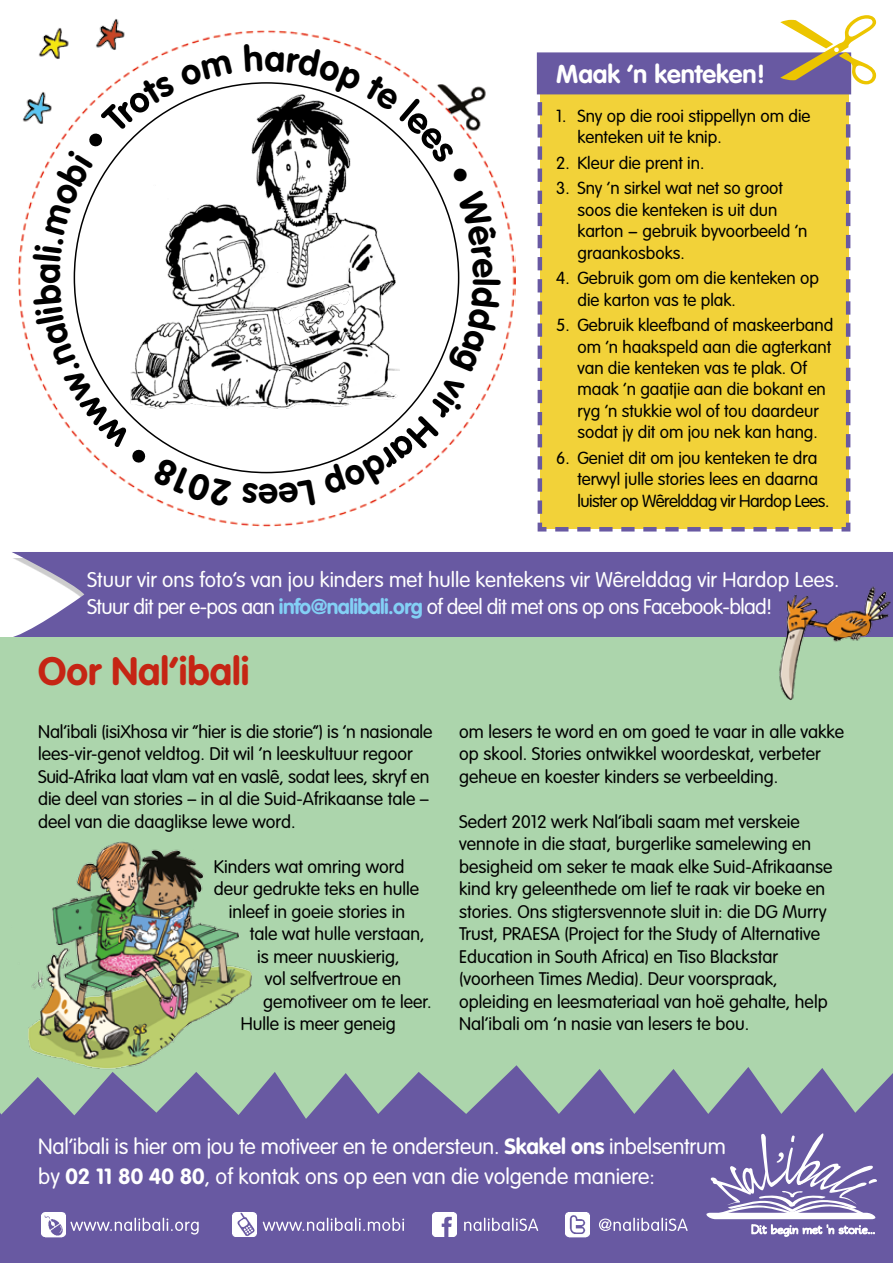
<style>
.page{position:relative;width:893px;height:1263px;background:#fff}
.page>*{position:absolute;margin:0;border:0;box-sizing:border-box;transform-origin:0 0}
.t1{font:700 39px "VAG Rounded Std";color:#c52514}
.t2{font:700 25.5px "VAG Rounded Std";color:#fff}
.t3{font:300 21.75px/30px "VAG Rounded Std";letter-spacing:-.01em;color:#fff}
.t4{font:300 21px/27px "VAG Rounded Std";color:#fff}
.t5{font:300 18px/22.5px "VAG Rounded Std";color:#000}
.t6{font:300 17.25px/21.3px "VAG Rounded Std";color:#000}
.s1{font-weight:700;color:#83d0f5}
.s2{font-weight:700}
</style>
<div class="page">
<img style="left:18px;top:30px;width:497px;height:496px">
<img style="left:233px;top:83px;width:167px;height:336px">
<div style="left:12px;top:552px;width:881px;height:85px;background:#6859a2"></div>
<div style="left:0;top:637px;width:893px;height:626px;background:#acd5ac"></div>
<div style="left:536px;top:82px;width:316px;height:450px;background:#f2d239"></div>
<div style="left:537px;top:52px;width:314px;height:42px;background:#6859a2"></div>
<svg style="left:551px;top:15px;width:325px;height:74px"></svg>
<svg style="left:0;top:1065px;width:893px;height:198px;background:#7169a3"></svg>
<img style="left:0;top:841px;width:265px;height:248px">
<img style="left:760px;top:568px;width:133px;height:132px">
<img style="left:20px;top:89px;width:12px;height:36px">
<img style="left:37px;top:28px;width:33px;height:26px">
<img style="left:94px;top:19px;width:33px;height:32px">
<img style="left:430px;top:1209px;width:29px;height:30px">
<img style="left:230px;top:1209px;width:30px;height:30px">
<img style="left:563px;top:1209px;width:29px;height:30px">
<img style="left:38px;top:1209px;width:30px;height:30px">
<svg style="left:70px;top:1217px;width:618px;height:17px;background:#8c81b8"></svg>
<svg style="left:706px;top:1133px;width:171px;height:104px;background:#8c80b8"></svg>
<svg style="left:244px;top:43px;width:225px;height:140px"></svg>
<svg style="left:242px;top:190px;width:259px;height:318px"></svg>
<svg style="left:32px;top:54px;width:201px;height:453px"></svg>
<h2 class="t2" style="left:556px;top:59px;width:211px">Maak ’n kenteken!</h2>
<p class="t6" style="left:577px;top:106px;width:235px;text-indent:-21px">1. Sny op die rooi stippellyn om die kenteken uit te knip.</p>
<p class="t6" style="left:556px;top:153px;width:150px">2. Kleur die prent in.</p>
<p class="t6" style="left:577px;top:178px;width:232px;text-indent:-21px">3. Sny ’n sirkel wat net so groot soos die kenteken is uit dun karton − gebruik byvoorbeeld ’n graankosboks.</p>
<p class="t6" style="left:577px;top:268px;width:243px;text-indent:-21px">4. Gebruik gom om die kenteken op die karton vas te plak.</p>
<p class="t6" style="left:577px;top:315px;width:257px;text-indent:-21px">5. Gebruik kleefband of maskeerband om ’n haakspeld aan die agterkant van die kenteken vas te plak. Of maak ’n gaatjie aan die bokant en ryg ’n stukkie wol of tou daardeur sodat jy dit om jou nek kan hang.</p>
<p class="t6" style="left:577px;top:448px;width:253px;text-indent:-21px">6. Geniet dit om jou kenteken te dra terwyl julle stories lees en daarna luister op Wêrelddag vir Hardop Lees.</p>
<p class="t4" style="left:87px;top:567px;width:754px">Stuur vir ons foto’s van jou kinders met hulle kentekens vir Wêrelddag vir Hardop Lees.<br>Stuur dit per e-pos aan <span class="s1">info@nalibali.org</span> of deel dit met ons op ons Facebook-blad!</p>
<h1 class="t1" style="left:38px;top:648px;width:213px">Oor Nal’ibali</h1>
<p class="t5" style="left:38px;top:721px;width:396px">Nal’ibali (isiXhosa vir “hier is die storie”) is ’n nasionale lees-vir-genot veldtog. Dit wil ’n leeskultuur regoor Suid-Afrika laat vlam vat en vaslê, sodat lees, skryf en die deel van stories – in al die Suid-Afrikaanse tale – deel van die daaglikse lewe word.</p>
<p class="t5" style="left:214px;top:856px;width:192px">Kinders wat omring word</p>
<p class="t5" style="left:214px;top:878px;width:207px">deur gedrukte teks en hulle</p>
<p class="t5" style="left:229px;top:901px;width:178px">inleef in goeie stories in</p>
<p class="t5" style="left:250px;top:923px;width:176px">tale wat hulle verstaan,</p>
<p class="t5" style="left:257px;top:946px;width:144px">is meer nuuskierig,</p>
<p class="t5" style="left:265px;top:968px;width:138px">vol selfvertroue en</p>
<p class="t5" style="left:263px;top:991px;width:170px">gemotiveer om te leer.</p>
<p class="t5" style="left:241px;top:1013px;width:157px">Hulle is meer geneig</p>
<p class="t5" style="left:459px;top:721px;width:386px">om lesers te word en om goed te vaar in alle vakke op skool. Stories ontwikkel woordeskat, verbeter geheue en koester kinders se verbeelding.</p>
<p class="t5" style="left:459px;top:811px;width:375px">Sedert 2012 werk Nal’ibali saam met verskeie vennote in die staat, burgerlike samelewing en besigheid om seker te maak elke Suid-Afrikaanse kind kry geleenthede om lief te raak vir boeke en stories. Ons stigtersvennote sluit in: die DG Murry Trust, PRAESA (Project for the Study of Alternative Education in South Africa) en Tiso Blackstar (voorheen Times Media). Deur voorspraak, opleiding en leesmateriaal van hoë gehalte, help Nal’ibali om ’n nasie van lesers te bou.</p>
<p class="t3" style="left:38px;top:1132px;width:689px">Nal’ibali is hier om jou te motiveer en te ondersteun. <span class="s2">Skakel ons</span> inbelsentrum by <span class="s2">02 11 80 40 80</span>, of kontak ons op een van die volgende maniere:</p>
</div>
